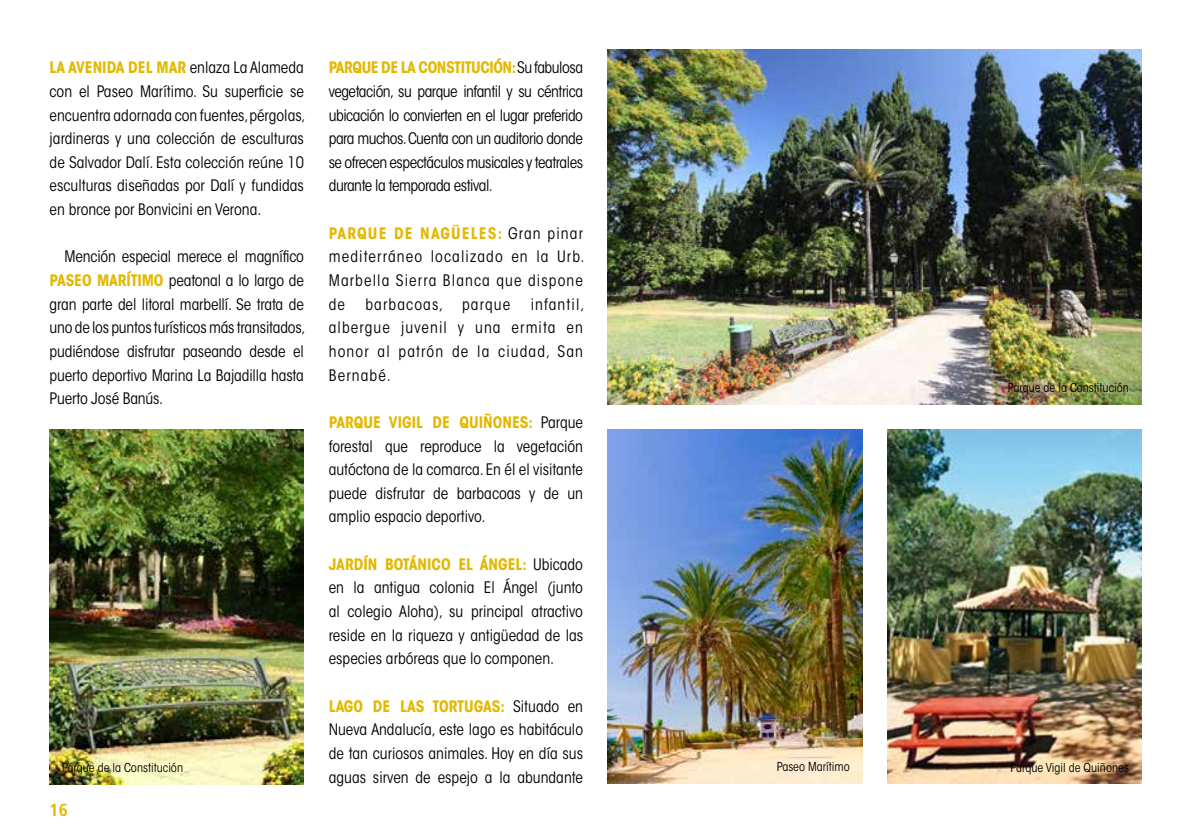
<style>
.page{position:relative;width:1191px;height:834px;background:#fff}
.page>*{position:absolute;margin:0;border:0;box-sizing:border-box;transform-origin:0 0}
.t1{font:700 condensed 17.5px "Frutiger LT Std";color:#e3b800}
.t2{font:condensed 15.75px/23.6px "ITC Avant Garde Std";color:#000;text-align:justify}
.t3{font:condensed 15.75px "ITC Avant Garde Std";letter-spacing:.07em;color:#000}
.t4{font:condensed 12.25px "ITC Avant Garde Std";color:#000}
.s1{font-weight:700;color:#e3b800}
</style>
<div class="page">
<img style="left:50px;top:429px;width:254px;height:355px">
<img style="left:608px;top:50px;width:533px;height:355px">
<img style="left:887px;top:429px;width:254px;height:354px">
<img style="left:608px;top:429px;width:254px;height:354px">
<p class="t2" style="left:50px;top:56px;width:257px"><span class="s1">LA AVENIDA DEL MAR</span> enlaza La Alameda con el Paseo Marítimo. Su superficie se encuentra adornada con fuentes, pérgolas, jardineras y una colección de esculturas de Salvador Dalí. Esta colección reúne 10 esculturas diseñadas por Dalí y fundidas en bronce por Bonvicini en Verona.</p>
<p class="t2" style="left:50px;top:245px;width:257px;text-indent:15px">Mención especial merece el magnífico <span class="s1">PASEO MARÍTIMO</span> peatonal a lo largo de gran parte del litoral marbellí. Se trata de uno de los puntos turísticos más transitados, pudiéndose disfrutar paseando desde el puerto deportivo Marina La Bajadilla hasta Puerto José Banús.</p>
<p class="t4" style="left:62px;top:760px;width:123px">Parque de la Constitución</p>
<p class="t1" style="left:50px;top:799px;width:20px">16</p>
<p class="t2" style="left:329px;top:56px;width:256px"><span class="s1">PARQUE DE LA CONSTITUCIÓN:</span>Su fabulosa vegetación, su parque infantil y su céntrica ubicación lo convierten en el lugar preferido para muchos. Cuenta con un auditorio donde se ofrecen espectáculos musicales y teatrales durante la temporada estival.</p>
<p class="t2" style="left:329px;top:221px;width:257px"><span class="s1">PARQUE DE NAGÜELES:</span> Gran pinar mediterráneo localizado en la Urb.<br>Marbella Sierra Blanca que dispone de</p>
<p class="t2" style="left:329px;top:292px;width:257px;text-indent:202px">infantil, albergue juvenil y una ermita en honor al patrón de la ciudad, San Bernabé.</p>
<p class="t2" style="left:329px;top:410px;width:256px"><span class="s1">PARQUE VIGIL DE QUIÑONES:</span> Parque forestal que reproduce la vegetación autóctona de la comarca. En él el visitante puede disfrutar de barbacoas y de un amplio espacio deportivo.</p>
<p class="t2" style="left:329px;top:552px;width:256px"><span class="s1">JARDÍN BOTÁNICO EL ÁNGEL:</span> Ubicado en la antigua colonia El Ángel (junto al colegio Aloha), su principal atractivo reside en la riqueza y antigüedad de las especies arbóreas que lo componen.</p>
<p class="t2" style="left:329px;top:694px;width:256px"><span class="s1">LAGO DE LAS TORTUGAS:</span> Situado en Nueva Andalucía, este lago es habitáculo de tan curiosos animales. Hoy en día sus aguas sirven de espejo a la abundante</p>
<p class="t3" style="left:365px;top:294px;width:146px">barbacoas, parque</p>
<p class="t4" style="left:776px;top:759px;width:75px">Paseo Marítimo</p>
<p class="t4" style="left:1008px;top:380px;width:123px">Parque de la Constitución</p>
<p class="t4" style="left:1010px;top:760px;width:120px">Parque Vigil de Quiñones</p>
</div>
